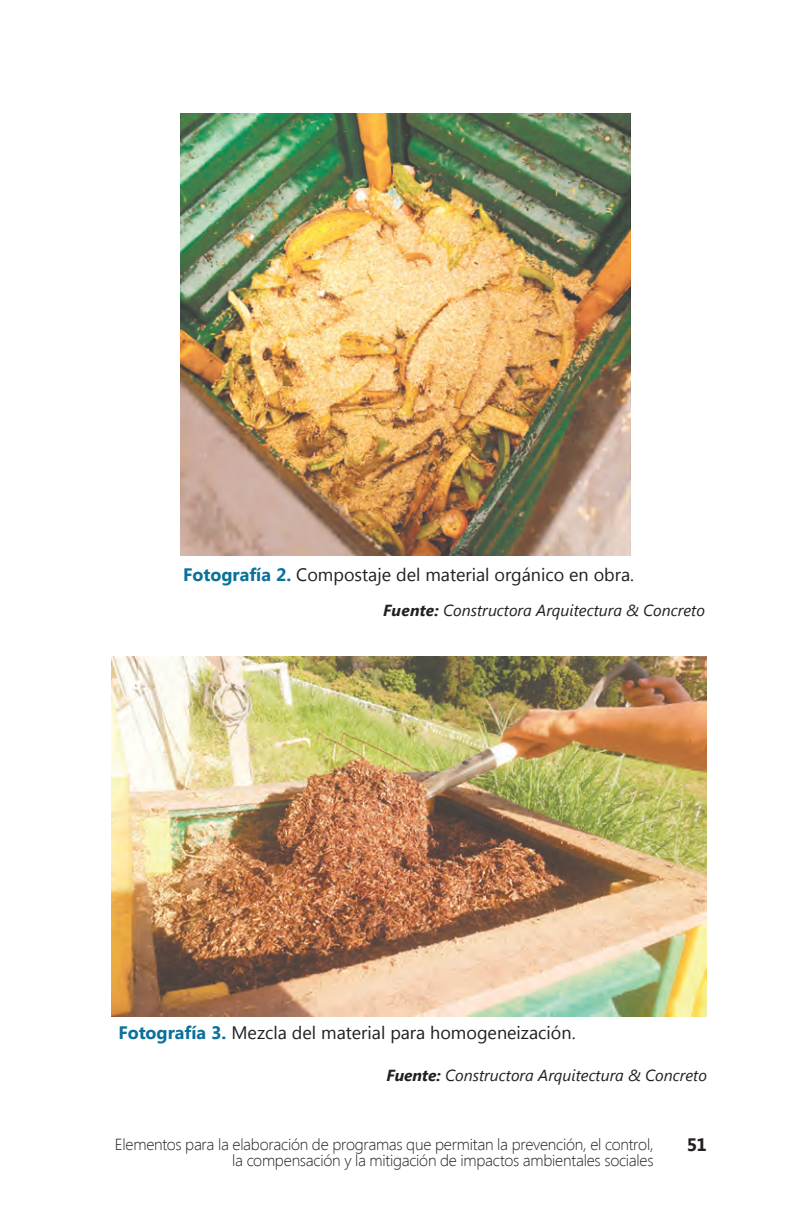
<style>
.page{position:relative;width:792px;height:1224px;background:#fff}
.page>*{position:absolute;margin:0;border:0;box-sizing:border-box;transform-origin:0 0}
.t1{font:18px "Segoe UI";color:#231f20}
.t2{font:700 18px "Segoe UI";color:#231f20}
.t3{font:300 16px/16px "Segoe UI";letter-spacing:-.015em;color:#231f20;text-align:right}
.t4{font:italic 16px "Segoe UI";color:#231f20}
.s1{font-weight:700;color:#0a719a}
.s2{font-weight:700}
</style>
<div class="page">
<img style="left:181px;top:113px;width:450px;height:442px">
<img style="left:112px;top:657px;width:595px;height:360px">
<p class="t1" style="left:183px;top:562px;width:453px"><span class="s1">Fotografía 2.</span> Compostaje del material orgánico en obra.</p>
<p class="t4" style="left:383px;top:599px;width:323px"><span class="s2">Fuente:</span> Constructora Arquitectura &amp; Concreto</p>
<p class="t1" style="left:118px;top:1020px;width:459px"><span class="s1">Fotografía 3.</span> Mezcla del material para homogeneización.</p>
<p class="t4" style="left:386px;top:1064px;width:322px"><span class="s2">Fuente:</span> Constructora Arquitectura &amp; Concreto</p>
<p class="t3" style="left:115px;top:1136px;width:540px">Elementos para la elaboración de programas que permitan la prevención, el control, la compensación y la mitigación de impactos ambientales sociales</p>
<p class="t2" style="left:687px;top:1132px;width:22px">51</p>
</div>
